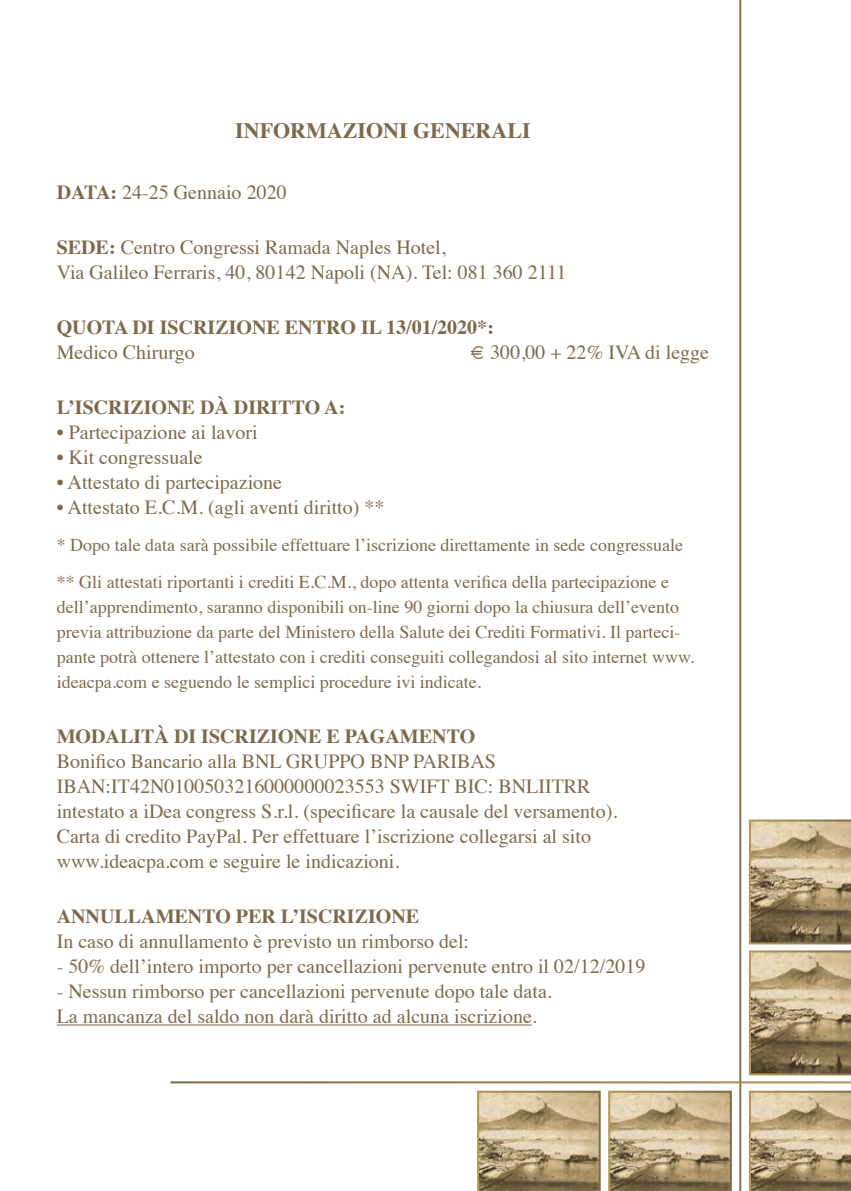
<style>
.page{position:relative;width:851px;height:1191px;background:#fff}
.page>*{position:absolute;margin:0;border:0;box-sizing:border-box;transform-origin:0 0}
.t1{font:700 22px "Times";color:#7f694b}
.t2{font:20px "Times";color:#7f694b}
.t3{font:700 20px "Times";color:#7f694b}
.t4{font:18px/25px "Times";color:#7f694b}
.s1{font-weight:700}
</style>
<div class="page">
<svg style="left:748px;top:819px;width:102px;height:125px;background:#ac9a78"></svg>
<svg style="left:748px;top:950px;width:102px;height:125px;background:#ac9a78"></svg>
<svg style="left:748px;top:1090px;width:102px;height:101px;background:#b8a582"></svg>
<svg style="left:608px;top:1090px;width:123px;height:101px;background:#b7a37f"></svg>
<svg style="left:477px;top:1090px;width:123px;height:101px;background:#b7a37f"></svg>
<hr style="left:57px;top:1024px;width:474px;height:1px;background:#7f694b">
<p class="t1" style="left:235px;top:110px;width:297px">INFORMAZIONI GENERALI</p>
<p class="t2" style="left:57px;top:174px;width:231px"><span class="s1">DATA:</span> 24-25 Gennaio 2020</p>
<p class="t2" style="left:57px;top:229px;width:390px"><span class="s1">SEDE:</span> Centro Congressi Ramada Naples Hotel,</p>
<p class="t2" style="left:57px;top:254px;width:511px">Via Galileo Ferraris, 40, 80142 Napoli (NA). Tel: 081 360 2111</p>
<p class="t3" style="left:57px;top:308px;width:438px">QUOTA DI ISCRIZIONE ENTRO IL 13/01/2020*:</p>
<p class="t2" style="left:57px;top:334px;width:139px">Medico Chirurgo</p>
<p class="t2" style="left:470px;top:334px;width:240px">€ 300,00 + 22% IVA di legge</p>
<p class="t3" style="left:57px;top:388px;width:290px">L’ISCRIZIONE DÀ DIRITTO A:</p>
<p class="t2" style="left:57px;top:414px;width:202px">• Partecipazione ai lavori</p>
<p class="t2" style="left:57px;top:439px;width:147px">• Kit congressuale</p>
<p class="t2" style="left:57px;top:464px;width:227px">• Attestato di partecipazione</p>
<p class="t2" style="left:57px;top:489px;width:329px">• Attestato E.C.M. (agli aventi diritto) **</p>
<p class="t4" style="left:57px;top:531px;width:628px">* Dopo tale data sarà possibile effettuare l’iscrizione direttamente in sede congressuale</p>
<p class="t4" style="left:57px;top:568px;width:639px">** Gli attestati riportanti i crediti E.C.M., dopo attenta verifica della partecipazione e dell’apprendimento, saranno disponibili on-line 90 giorni dopo la chiusura dell’evento previa attribuzione da parte del Ministero della Salute dei Crediti Formativi. Il parteci&shy;pante potrà ottenere l’attestato con i crediti conseguiti collegandosi al sito internet www. ideacpa.com e seguendo le semplici procedure ivi indicate.</p>
<p class="t3" style="left:57px;top:717px;width:420px">MODALITÀ DI ISCRIZIONE E PAGAMENTO</p>
<p class="t2" style="left:57px;top:743px;width:440px">Bonifico Bancario alla BNL GRUPPO BNP PARIBAS</p>
<p class="t2" style="left:57px;top:768px;width:535px">IBAN:IT42N0100503216000000023553 SWIFT BIC: BNLIITRR</p>
<p class="t2" style="left:57px;top:793px;width:562px">intestato a iDea congress S.r.l. (specificare la causale del versamento).</p>
<p class="t2" style="left:57px;top:818px;width:535px">Carta di credito PayPal. Per effettuare l’iscrizione collegarsi al sito</p>
<p class="t2" style="left:57px;top:843px;width:344px">www.ideacpa.com e seguire le indicazioni.</p>
<p class="t3" style="left:57px;top:897px;width:364px">ANNULLAMENTO PER L’ISCRIZIONE</p>
<p class="t2" style="left:57px;top:923px;width:414px">In caso di annullamento è previsto un rimborso del:</p>
<p class="t2" style="left:57px;top:948px;width:590px">- 50% dell’intero importo per cancellazioni pervenute entro il 02/12/2019</p>
<p class="t2" style="left:57px;top:973px;width:496px">- Nessun rimborso per cancellazioni pervenute dopo tale data.</p>
<p class="t2" style="left:57px;top:998px;width:481px">La mancanza del saldo non darà diritto ad alcuna iscrizione.</p>
</div>
